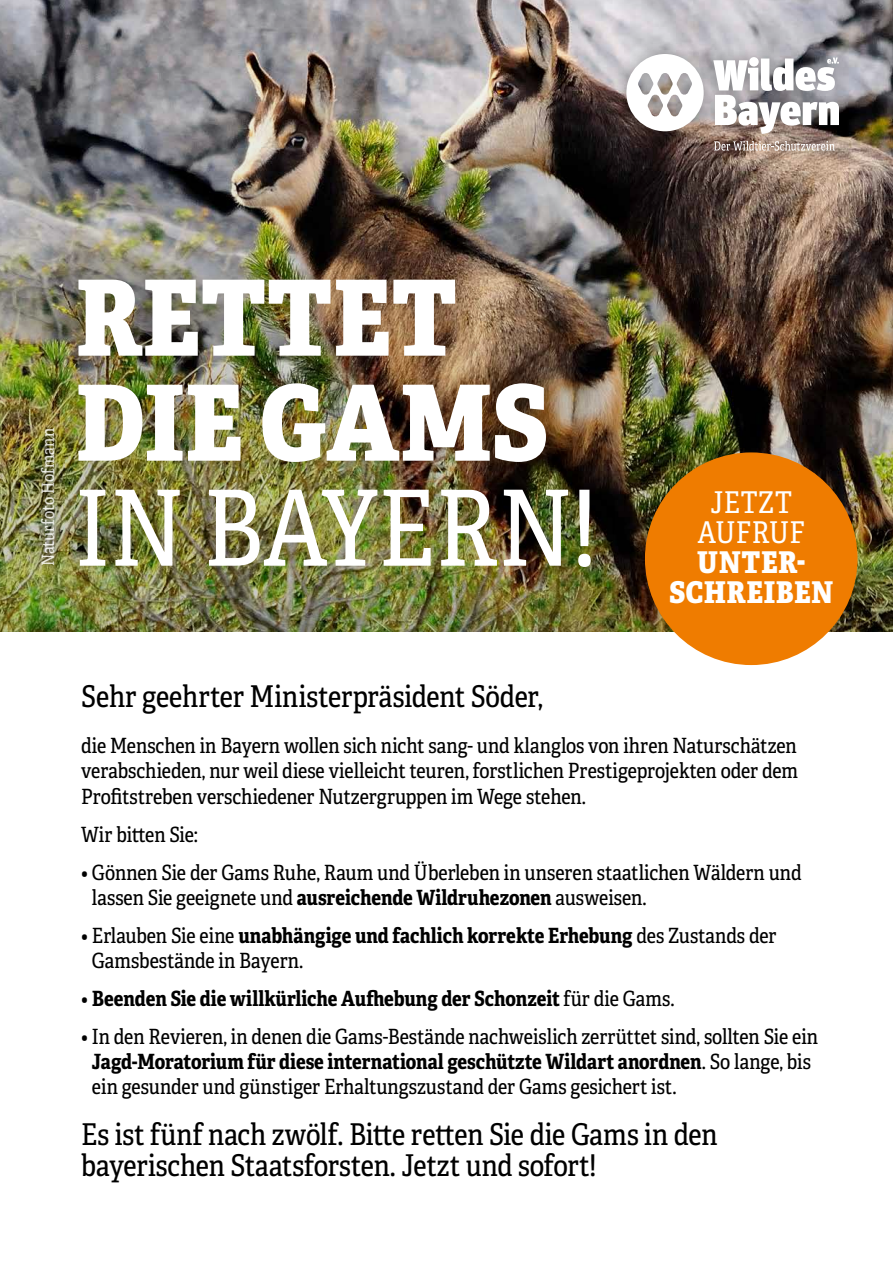
<style>
.page{position:relative;width:893px;height:1263px;background:#fff}
.page>*{position:absolute;margin:0;border:0;box-sizing:border-box;transform-origin:0 0}
.t1{font:105px/105px "Adelle Condensed Eb";color:#fff}
.t2{font:105px "Adelle Condensed";color:#fff}
.t3{font:30px/30px "Adelle Condensed";letter-spacing:-.005em;color:#000}
.t4{font:30px/30px "Adelle Condensed Eb";letter-spacing:.015em;color:#fff;text-align:center}
.t5{font:30px/30px "Adelle Condensed";letter-spacing:.015em;color:#fff;text-align:center}
.t6{font:21px/25.2px "Adelle Condensed";letter-spacing:-.005em;color:#000}
.t7{font:700 21px "Adelle Condensed";letter-spacing:-.005em;color:#000}
.t8{font:17.1px "Adelle Condensed";letter-spacing:-.005em;color:#fff}
.s1{font-weight:700}
.s2{font-weight:400}
</style>
<div class="page">
<img style="left:0;top:0;width:893px;height:631px">
<div style="left:613px;top:40px;width:240px;height:124px;background:#000;opacity:.3"></div>
<svg style="left:714px;top:141px;width:121px;height:10px"></svg>
<svg style="left:713px;top:57px;width:126px;height:77px"></svg>
<svg style="left:626px;top:54px;width:78px;height:77px"></svg>
<div style="left:52px;top:251px;width:565px;height:342px;background:#000;opacity:.3"></div>
<div style="left:645px;top:452px;width:212px;height:213px;background:#ef7c00;border-radius:50%"></div>
<img style="left:32px;top:420px;width:32px;height:154px">
<p class="t8" style="left:36px;top:566px;width:139px;rotate:-90deg">Naturfoto Hofmann</p>
<h1 class="t1" style="left:75px;top:261px;width:475px">RETTET<br>DIE GAMS</h1>
<h1 class="t2" style="left:75px;top:453px;width:523px">IN BAYERN!</h1>
<h2 class="t5" style="left:698px;top:486px;width:109px">JETZT<br>AUFRUF</h2>
<h2 class="t4" style="left:669px;top:546px;width:166px">UNTER-<br>SCHREIBEN</h2>
<h2 class="t3" style="left:81px;top:680px;width:463px">Sehr geehrter Ministerpräsident Söder,</h2>
<p class="t6" style="left:81px;top:732px;width:718px;text-align:justify">die Menschen in Bayern wollen sich nicht sang- und klanglos von ihren Naturschätzen verabschieden, nur weil diese vielleicht teuren, forstlichen Prestigeprojekten oder dem Profitstreben verschiedener Nutzergruppen im Wege stehen.</p>
<p class="t6" style="left:81px;top:821px;width:118px">Wir bitten Sie:</p>
<p class="t6" style="left:92px;top:859px;width:711px;text-indent:-11px">• Gönnen Sie der Gams Ruhe, Raum und Überleben in unseren staatlichen Wäldern und lassen Sie geeignete und <span class="s1">ausreichende Wildruhezonen</span> ausweisen.</p>
<p class="t6" style="left:92px;top:922px;width:686px;text-indent:-11px">• Erlauben Sie eine <span class="s1">unabhängige und fachlich korrekte Erhebung</span> des Zustands der<br>Gamsbestände in Bayern.</p>
<p class="t7" style="left:81px;top:983px;width:595px"><span class="s2">•</span> Beenden Sie die willkürliche Aufhebung der Schonzeit <span class="s2">für die Gams.</span></p>
<p class="t6" style="left:92px;top:1023px;width:728px;text-indent:-11px">• In den Revieren, in denen die Gams-Bestände nachweislich zerrüttet sind, sollten Sie ein<br><span class="s1">Jagd-Moratorium für diese international geschützte Wildart anordnen</span>. So lange, bis ein gesunder und günstiger Erhaltungszustand der Gams gesichert ist.</p>
<h2 class="t3" style="left:81px;top:1119px;width:638px">Es ist fünf nach zwölf. Bitte retten Sie die Gams in den bayerischen Staatsforsten. Jetzt und sofort!</h2>
</div>
